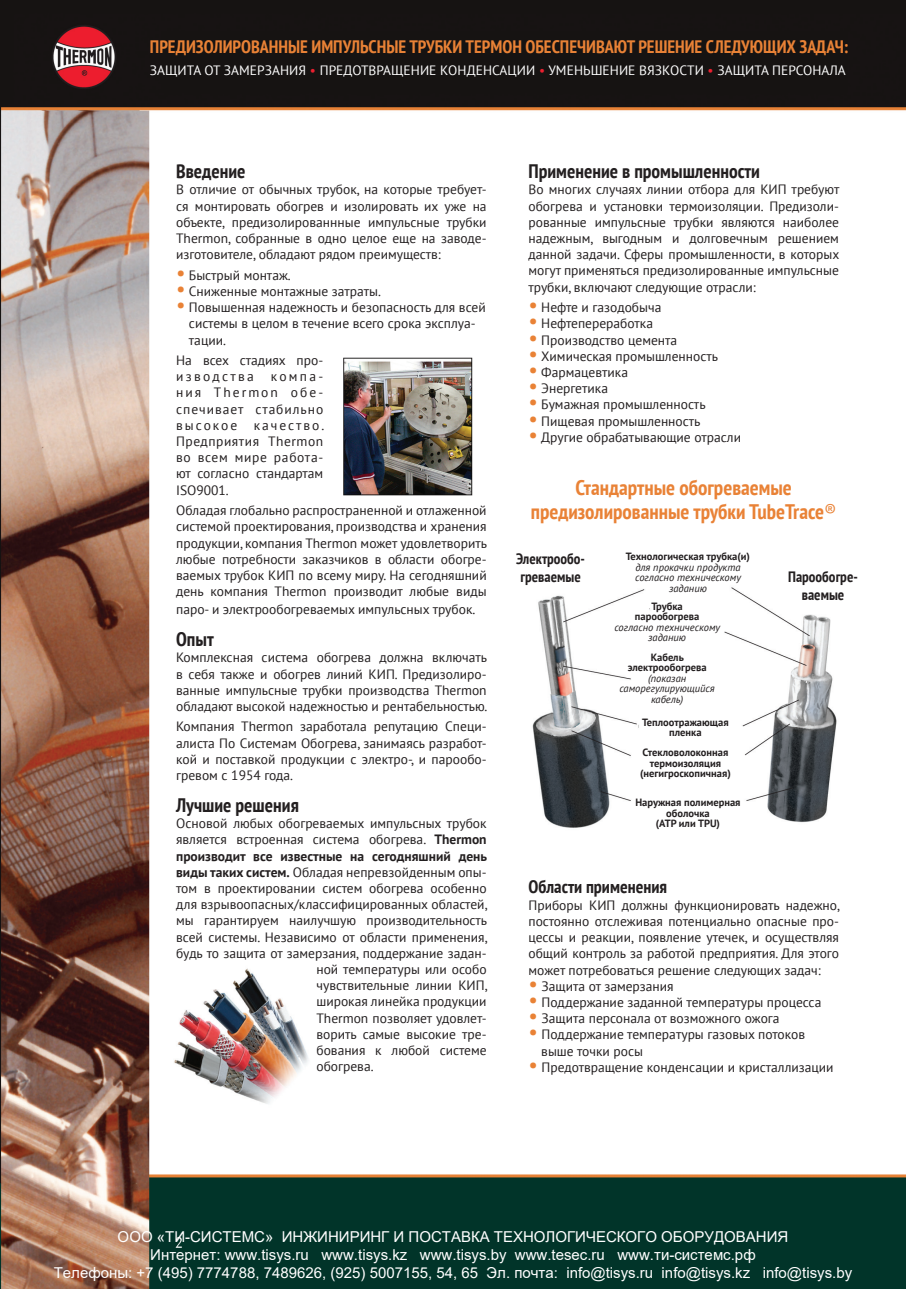
<style>
.page{position:relative;width:906px;height:1289px;background:#fff}
.page>*{position:absolute;margin:0;border:0;box-sizing:border-box;transform-origin:0 0}
.заг2{font:700 condensed 21px/24px "PT Sans";color:#e98236;text-align:center}
.заг1{font:700 condensed 19.5px "PT Sans";color:#231f20}
.t1{font:700 condensed 18px "PT Sans";color:#e98236}
.t2{font:700 condensed 18px "PT Sans";color:#231f20}
.t3{font:15px/18px "Arial";color:#fff;text-align:center}
.t4{font:700 condensed 15px/18px "PT Sans";color:#231f20}
.PT9-10_8{font:13.5px/16.2px "PT Sans";color:#231f20;text-align:justify}
.перечисление{font:13.5px/16.2px "PT Sans";color:#231f20}
.t5{font:13.5px "PT Sans";letter-spacing:.005em;color:#fff}
.t6{font:700 13.5px "PT Sans";color:#231f20}
.t7{font:700 10.5px/10.5px "PT Sans";color:#231f20;text-align:center}
.t8{font:italic 10.5px/10.5px "PT Sans";color:#231f20;text-align:center}
.s1{color:#eb1f2f}
.s2{font-size:21px;color:#e98236}
.s3{font-weight:700}
.s4{font-weight:400}
.s5{font-weight:700;font-style:normal}
</style>
<div class="page">
<img style="left:0;top:0;width:906px;height:1288px">
<p class="t1" style="left:150px;top:35px;width:700px">ПРЕДИЗОЛИРОВАННЫЕ ИМПУЛЬСНЫЕ ТРУБКИ ТЕРМОН ОБЕСПЕЧИВАЮТ РЕШЕНИЕ СЛЕДУЮЩИХ ЗАДАЧ:</p>
<p class="t5" style="left:150px;top:61px;width:697px">ЗАЩИТА ОТ ЗАМЕРЗАНИЯ <span class="s1">•</span> ПРЕДОТВРАЩЕНИЕ КОНДЕНСАЦИИ <span class="s1">•</span> УМЕНЬШЕНИЕ ВЯЗКОСТИ <span class="s1">•</span> ЗАЩИТА ПЕРСОНАЛА</p>
<p class="заг1" style="left:176px;top:158px;width:71px">Введение</p>
<p class="PT9-10_8" style="left:176px;top:181px;width:312px">В отличие от обычных трубок, на которые требует&shy;ся монтировать обогрев и изолировать их уже на объекте, предизолированнные импульсные трубки Thermon, собранные в одно целое еще на заводе&shy;изготовителе, обладают рядом преимуществ:</p>
<p class="перечисление" style="left:176px;top:266px;width:116px"><span class="s2">•</span> Быстрый монтаж.</p>
<p class="перечисление" style="left:176px;top:283px;width:206px"><span class="s2">•</span> Сниженные монтажные затраты.</p>
<p class="перечисление" style="left:189px;top:299px;width:298px;text-indent:-13px"><span class="s2">•</span> Повышенная надежность и безопасность для всей системы в целом в течение всего срока эксплуа&shy;тации.</p>
<p class="PT9-10_8" style="left:176px;top:352px;width:149px">На всех стадиях про&shy;изводства</p>
<p class="PT9-10_8" style="left:176px;top:368px;width:150px;text-indent:95px">компа&shy;ния Thermon обе&shy;спечивает стабильно высокое качество.<br>Предприятия Thermon во всем мире работа&shy;ют согласно стандартам ISO9001.</p>
<p class="PT9-10_8" style="left:176px;top:502px;width:312px">Обладая глобально распространенной и отлаженной системой проектирования, производства и хранения продукции, компания Thermon может удовлетворить любые потребности заказчиков в области обогре&shy;ваемых трубок КИП по всему миру. На сегодняшний день компания Thermon производит любые виды</p>
<p class="PT9-10_8" style="left:176px;top:601px;width:301px">паро- и электрообогреваемых импульсных трубок.</p>
<p class="заг1" style="left:176px;top:626px;width:39px">Опыт</p>
<p class="PT9-10_8" style="left:176px;top:649px;width:313px">Комплексная система обогрева должна включать в себя также и обогрев линий КИП. Предизолиро&shy;ванные импульсные трубки производства Thermon обладают высокой надежностью и рентабельностью.</p>
<p class="PT9-10_8" style="left:176px;top:718px;width:312px">Компания Thermon заработала репутацию Специ&shy;алиста По Системам Обогрева, занимаясь разработ&shy;кой и поставкой продукции с электро-, и парообо&shy;гревом с 1954 года.</p>
<p class="заг1" style="left:176px;top:792px;width:124px">Лучшие решения</p>
<p class="PT9-10_8" style="left:176px;top:815px;width:312px">Основой любых обогреваемых импульсных трубок</p>
<p class="PT9-10_8" style="left:176px;top:831px;width:312px">является встроенная система обогрева. <span class="s3">Thermon</span></p>
<p class="t6" style="left:176px;top:847px;width:312px">производит все известные на сегодняшний день</p>
<p class="PT9-10_8" style="left:176px;top:863px;width:312px"><span class="s3">виды таких систем.</span> Обладая непревзойденным опы-</p>
<p class="PT9-10_8" style="left:176px;top:879px;width:312px">том в проектировании систем обогрева особенно</p>
<p class="PT9-10_8" style="left:176px;top:896px;width:313px">для взрывоопасных/классифицированных областей,</p>
<p class="PT9-10_8" style="left:176px;top:912px;width:312px">мы гарантируем наилучшую производительность</p>
<p class="PT9-10_8" style="left:176px;top:928px;width:313px">всей системы. Независимо от области применения,</p>
<p class="PT9-10_8" style="left:176px;top:944px;width:312px">будь то защита от замерзания, поддержание задан-</p>
<p class="PT9-10_8" style="left:316px;top:960px;width:172px">ной температуры или особо</p>
<p class="PT9-10_8" style="left:316px;top:977px;width:173px">чувствительные линии КИП,</p>
<p class="PT9-10_8" style="left:316px;top:993px;width:172px">широкая линейка продукции</p>
<p class="PT9-10_8" style="left:316px;top:1009px;width:172px">Thermon позволяет удовлет-</p>
<p class="PT9-10_8" style="left:316px;top:1025px;width:172px">ворить самые высокие тре-</p>
<p class="PT9-10_8" style="left:316px;top:1041px;width:172px">бования к любой системе</p>
<p class="PT9-10_8" style="left:316px;top:1058px;width:59px">обогрева.</p>
<p class="заг1" style="left:528px;top:158px;width:233px">Применение в промышленности</p>
<p class="PT9-10_8" style="left:528px;top:181px;width:312px">Во многих случаях линии отбора для КИП требуют обогрева и установки термоизоляции. Предизоли&shy;рованные импульсные трубки являются наиболее надежным, выгодным и долговечным решением данной задачи. Сферы промышленности, в которых могут применяться предизолированные импульсные трубки, включают следующие отрасли:</p>
<p class="перечисление" style="left:528px;top:299px;width:134px"><span class="s2">•</span> Нефте и газодобыча</p>
<p class="перечисление" style="left:528px;top:315px;width:126px"><span class="s2">•</span> Нефтепереработка</p>
<p class="перечисление" style="left:528px;top:331px;width:150px"><span class="s2">•</span> Производство цемента</p>
<p class="перечисление" style="left:528px;top:347px;width:191px"><span class="s2">•</span> Химическая промышленность</p>
<p class="перечисление" style="left:528px;top:364px;width:101px"><span class="s2">•</span> Фармацевтика</p>
<p class="перечисление" style="left:528px;top:380px;width:81px"><span class="s2">•</span> Энергетика</p>
<p class="перечисление" style="left:528px;top:396px;width:179px"><span class="s2">•</span> Бумажная промышленность</p>
<p class="перечисление" style="left:528px;top:412px;width:173px"><span class="s2">•</span> Пищевая промышленность</p>
<p class="перечисление" style="left:528px;top:428px;width:214px"><span class="s2">•</span> Другие обрабатывающие отрасли</p>
<p class="заг2" style="left:531px;top:475px;width:307px">Стандартные обогреваемые предизолированные трубки TubeTrace<span class="s4">®</span></p>
<p class="t4" style="left:516px;top:549px;width:70px">Электрообо&shy;греваемые</p>
<p class="t8" style="left:626px;top:551px;width:126px"><span class="s5">Технологическая трубка(и) </span>для прокачки продукта согласно техническому заданию</p>
<p class="t7" style="left:651px;top:601px;width:33px">Трубка</p>
<p class="t7" style="left:635px;top:611px;width:66px">парообогрева</p>
<p class="t8" style="left:614px;top:622px;width:107px">согласно техническому</p>
<p class="t8" style="left:648px;top:632px;width:39px">заданию</p>
<p class="t7" style="left:651px;top:651px;width:35px">Кабель</p>
<p class="t7" style="left:628px;top:662px;width:80px">электрообогрева</p>
<p class="t8" style="left:619px;top:672px;width:97px">(показан саморегулирующийся</p>
<p class="t8" style="left:651px;top:693px;width:34px">кабель)</p>
<p class="t7" style="left:642px;top:716px;width:88px">Теплоотражающая пленка</p>
<p class="t7" style="left:640px;top:747px;width:92px">Стекловолоконная термоизоляция (негигроскопичная)</p>
<p class="t7" style="left:635px;top:797px;width:107px">Наружная полимерная оболочка<br>(ATP или TPU)</p>
<p class="t4" style="left:788px;top:567px;width:71px;text-align:center">Парообогре&shy;ваемые</p>
<p class="t2" style="left:528px;top:875px;width:140px">Области применения</p>
<p class="PT9-10_8" style="left:528px;top:896px;width:313px">Приборы КИП должны функционировать надежно, постоянно отслеживая потенциально опасные про&shy;цессы и реакции, появление утечек, и осуществляя общий контроль за работой предприятия. Для этого может потребоваться решение следующих задач:</p>
<p class="перечисление" style="left:528px;top:977px;width:147px"><span class="s2">•</span> Защита от замерзания</p>
<p class="перечисление" style="left:528px;top:993px;width:294px"><span class="s2">•</span> Поддержание заданной температуры процесса</p>
<p class="перечисление" style="left:528px;top:1009px;width:253px"><span class="s2">•</span> Защита персонала от возможного ожога</p>
<p class="перечисление" style="left:541px;top:1026px;width:265px;text-indent:-13px"><span class="s2">•</span> Поддержание температуры газовых потоков выше точки росы</p>
<p class="перечисление" style="left:528px;top:1058px;width:307px"><span class="s2">•</span> Предотвращение конденсации и кристаллизации</p>
<p class="t3" style="left:54px;top:1227px;width:800px">ООО «ТИ-СИСТЕМС» ИНЖИНИРИНГ И ПОСТАВКА ТЕХНОЛОГИЧЕСКОГО ОБОРУДОВАНИЯ<br>Интернет: www.tisys.ru www.tisys.kz www.tisys.by www.tesec.ru www.ти-системс.рф<br>Телефоны: +7 (495) 7774788, 7489626, (925) 5007155, 54, 65 Эл. почта: info@tisys.ru info@tisys.kz info@tisys.by</p>
</div>
